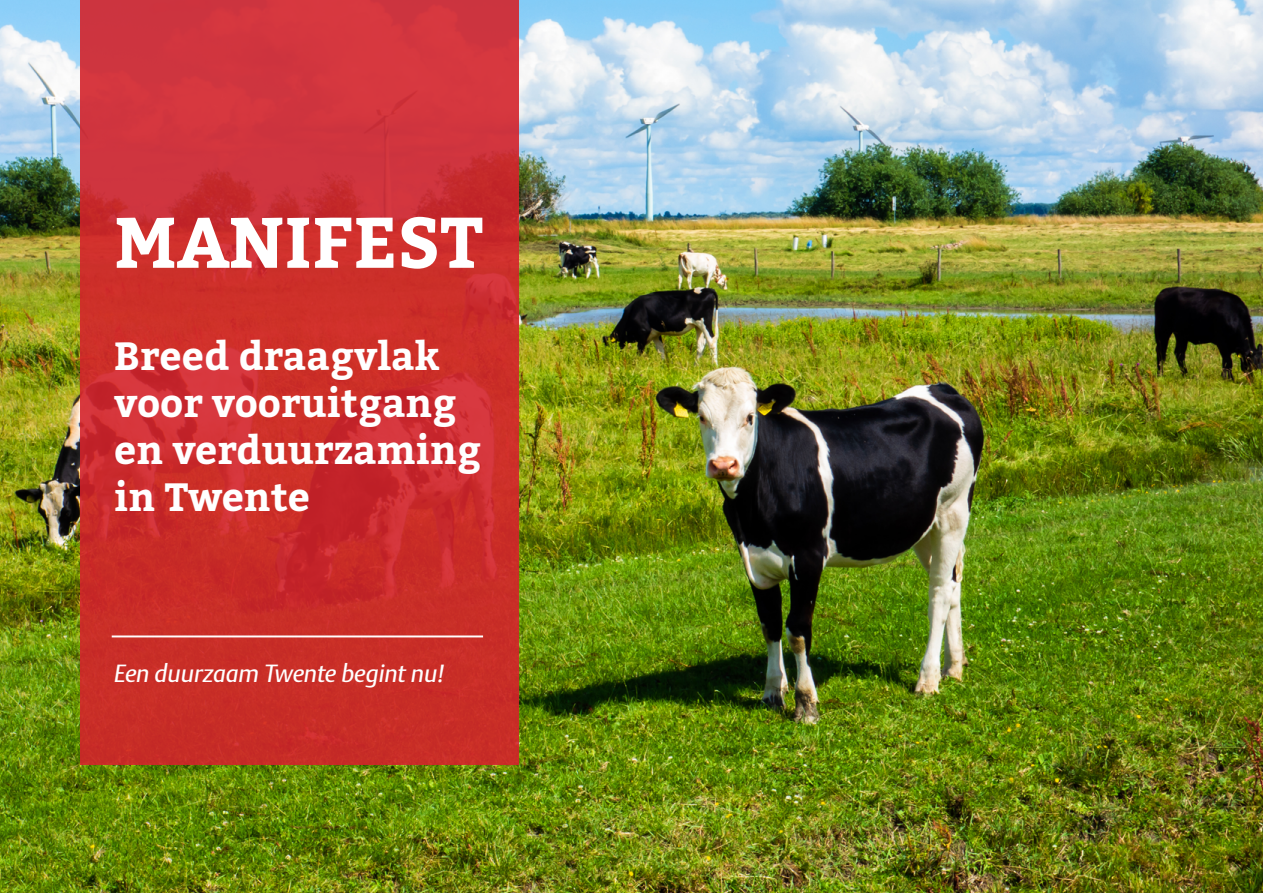
<style>
.page{position:relative;width:1263px;height:893px;background:#fff}
.page>*{position:absolute;margin:0;border:0;box-sizing:border-box;transform-origin:0 0}
.t1{font:700 71.1px "Bitter";color:#fff}
.t2{font:700 39.3px/47.1px "Bitter";color:#fff}
.t3{font:italic 24.6px "DTL Argo T";letter-spacing:-.005em;color:#fff}
</style>
<div class="page">
<img style="left:0;top:0;width:1263px;height:893px">
<svg style="left:81px;top:0;width:438px;height:765px;background:#cc2f2f"></svg>
<hr style="left:112px;top:635px;width:371px;height:2px;background:#fff">
<h1 class="t1" style="left:114px;top:196px;width:370px">MANIFEST</h1>
<p class="t2" style="left:114px;top:334px;width:368px">Breed draagvlak voor vooruitgang en verduurzaming in Twente</p>
<p class="t3" style="left:114px;top:659px;width:331px">Een duurzaam Twente begint nu!</p>
</div>
